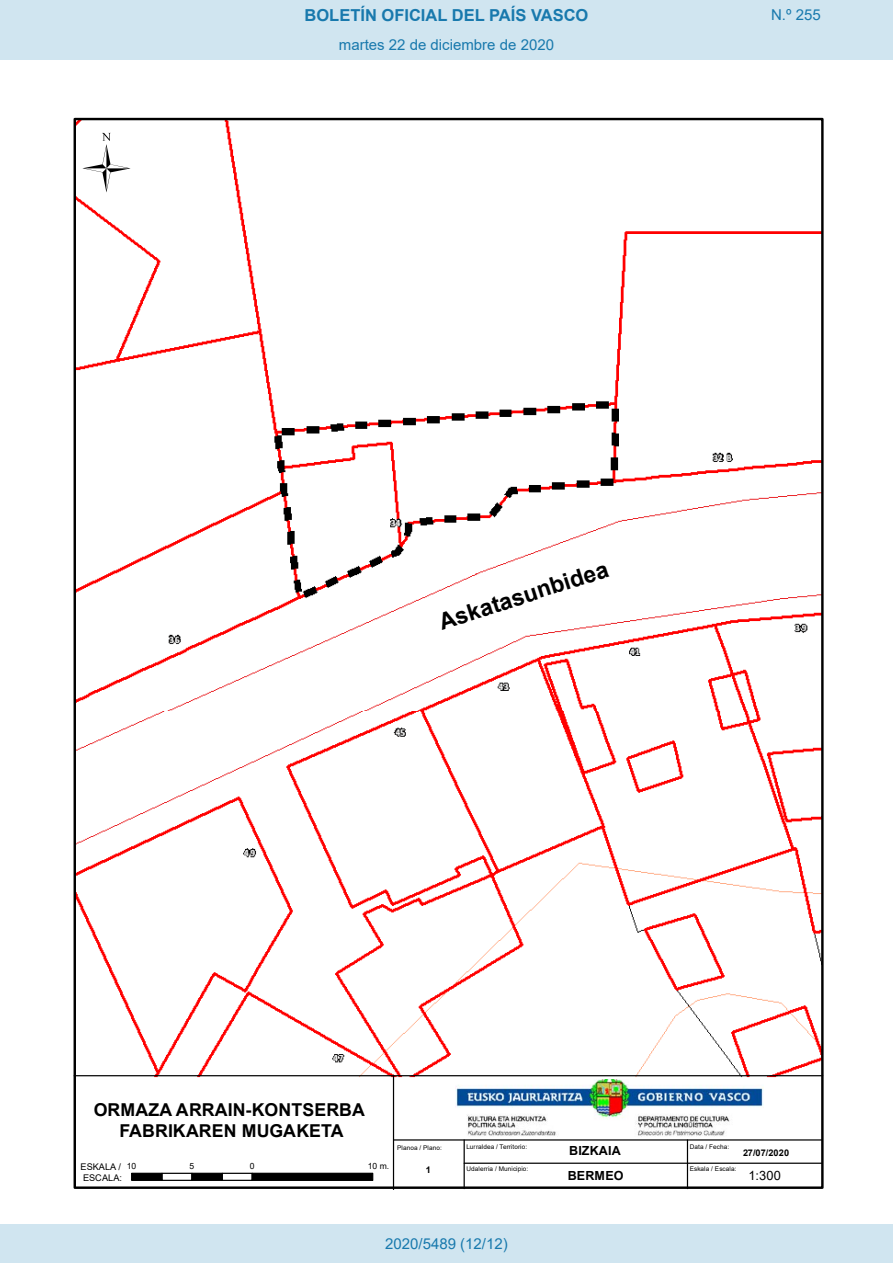
<style>
.page{position:relative;width:893px;height:1263px;background:#fff}
.page>*{position:absolute;margin:0;border:0;box-sizing:border-box;transform-origin:0 0}
.t1{font:74.4px "ESRI North";color:#000}
.t2{font:700 22.95px "Arial";color:#000}
.t3{font:700 17.7px/20.5px "Arial";color:#000;text-align:center}
.t4{font:700 16.5px "Arial";color:#1879ad}
.Paginacion_Centro{font:15px "Arial";color:#1879ad}
.t5{font:12.9px "Arial";color:#000}
.t6{font:700 12.6px/25.3px "Arial";letter-spacing:.01em;color:#000}
.t7{font:9.15px/10.6px "Arial";color:#000}
.t8{font:700 9.15px "Arial";letter-spacing:.01em;color:#000}
.t9{font:8.55px "Arial";color:#000}
.t10{font:6.45px "Arial";letter-spacing:.015em;color:#000}
</style>
<div class="page">
<img style="left:456px;top:1079px;width:307px;height:75px">
<img style="left:77px;top:121px;width:744px;height:956px">
<hr style="left:74px;top:1075px;width:749px;height:1px;background:#000">
<svg style="left:73px;top:117px;width:117px;height:138px"></svg>
<hr style="left:393px;top:1139px;width:429px;height:1px;background:#000">
<hr style="left:393px;top:1076px;width:1px;height:113px;background:#000">
<hr style="left:464px;top:1162px;width:358px;height:2px;background:#000">
<hr style="left:464px;top:1140px;width:1px;height:48px;background:#000">
<div style="left:131px;top:1173px;width:32px;height:8px;background:#000"></div>
<div style="left:161px;top:1173px;width:32px;height:8px;border:1px solid #000"></div>
<div style="left:191px;top:1173px;width:32px;height:8px;background:#000"></div>
<div style="left:222px;top:1173px;width:31px;height:8px;border:1px solid #000"></div>
<div style="left:252px;top:1173px;width:121px;height:8px;background:#000"></div>
<hr style="left:687px;top:1140px;width:1px;height:48px;background:#000">
<div style="left:0;top:0;width:893px;height:60px;background:#d0e5f0"></div>
<div style="left:0;top:1225px;width:893px;height:38px;background:#d0e5f0"></div>
<p class="t1" style="left:82px;top:123px;width:50px">Ü</p>
<h3 class="t4" style="left:305px;top:3px;width:285px">BOLETÍN OFICIAL DEL PAÍS VASCO</h3>
<h3 class="Paginacion_Centro" style="left:771px;top:5px;width:51px">N.º 255</h3>
<h3 class="Paginacion_Centro" style="left:339px;top:35px;width:217px">martes 22 de diciembre de 2020</h3>
<p class="t2" style="left:435px;top:607px;width:178px;rotate:-18deg">Askatasunbidea</p>
<p class="t3" style="left:94px;top:1100px;width:272px">ORMAZA ARRAIN-KONTSERBA<br>FABRIKAREN MUGAKETA</p>
<p class="t9" style="left:127px;top:1160px;width:11px">10</p>
<p class="t9" style="left:190px;top:1160px;width:6px">5</p>
<p class="t9" style="left:250px;top:1160px;width:6px">0</p>
<p class="t9" style="left:368px;top:1160px;width:23px">10 m.</p>
<p class="t7" style="left:81px;top:1161px;width:43px">ESKALA /<br>ESCALA:</p>
<p class="t10" style="left:397px;top:1143px;width:46px">Planoa / Plano:</p>
<p class="t8" style="left:426px;top:1163px;width:7px">1</p>
<p class="t10" style="left:467px;top:1142px;width:62px">Lurraldea / Territorio:</p>
<p class="t10" style="left:690px;top:1142px;width:41px">Data / Fecha:</p>
<p class="t10" style="left:467px;top:1164px;width:63px">Udalerria / Municipio:</p>
<p class="t10" style="left:690px;top:1164px;width:48px">Eskala / Escala:</p>
<p class="t6" style="left:568px;top:1138px;width:57px">BIZKAIA<br>BERMEO</p>
<p class="t8" style="left:743px;top:1146px;width:48px">27/07/2020</p>
<p class="t5" style="left:748px;top:1167px;width:34px">1:300</p>
<p class="Paginacion_Centro" style="left:385px;top:1234px;width:124px">2020/5489 (12/12)</p>
</div>
